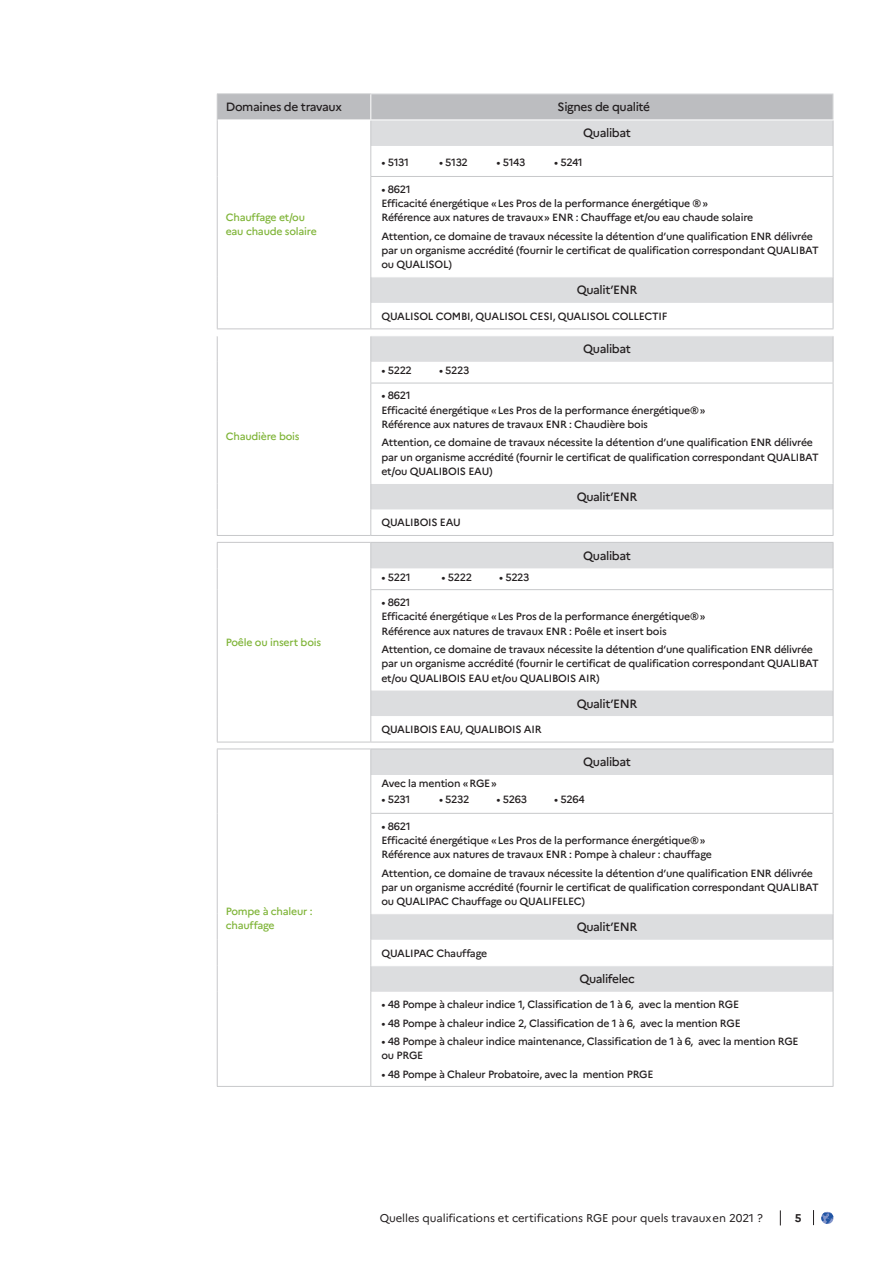
<style>
.page{position:relative;width:893px;height:1263px;background:#fff}
.page>*{position:absolute;margin:0;border:0;box-sizing:border-box;transform-origin:0 0}
.t1{font:500 12px "Marianne";letter-spacing:-.03em;color:#231f20}
.t2{font:11.25px "Marianne";letter-spacing:-.005em;color:#231f20}
.t3{font:700 11.25px "Marianne";color:#231f20}
.t4{font:500 10.5px/14.2px "Marianne";letter-spacing:-.02em;color:#231f20}
.t5{font:500 10.5px/14.2px "Marianne";letter-spacing:-.02em;color:#7fb438}
</style>
<div class="page">
<svg style="left:780px;top:1210px;width:1px;height:15px"></svg>
<svg style="left:813px;top:1210px;width:1px;height:15px"></svg>
<svg style="left:821px;top:1212px;width:12px;height:12px"></svg>
<svg style="left:371px;top:146px;width:462px;height:157px"></svg>
<hr style="left:217px;top:328px;width:154px;height:1px;background:#c7c8ca">
<svg style="left:833px;top:277px;width:1px;height:51px"></svg>
<hr style="left:833px;top:146px;width:1px;height:30px;background:#c7c8ca">
<hr style="left:371px;top:276px;width:462px;height:1px;background:#fff">
<hr style="left:217px;top:146px;width:1px;height:30px;background:#c7c8ca">
<hr style="left:370px;top:146px;width:1px;height:30px;background:#c7c8ca">
<hr style="left:217px;top:176px;width:1px;height:101px;background:#c7c8ca">
<hr style="left:370px;top:177px;width:1px;height:100px;background:#c7c8ca">
<svg style="left:217px;top:277px;width:1px;height:51px"></svg>
<svg style="left:370px;top:277px;width:1px;height:51px"></svg>
<svg style="left:217px;top:94px;width:617px;height:52px;background:#d0d1d4"></svg>
<hr style="left:218px;top:120px;width:153px;height:1px;background:#fff">
<hr style="left:371px;top:120px;width:462px;height:1px;background:#fff">
<hr style="left:833px;top:177px;width:1px;height:100px;background:#c7c8ca">
<hr style="left:370px;top:176px;width:463px;height:1px;background:#c7c8ca">
<hr style="left:371px;top:328px;width:462px;height:1px;background:#c7c8ca">
<svg style="left:371px;top:509px;width:462px;height:26px"></svg>
<svg style="left:371px;top:336px;width:462px;height:173px"></svg>
<hr style="left:217px;top:535px;width:154px;height:1px;background:#c7c8ca">
<svg style="left:833px;top:483px;width:1px;height:52px"></svg>
<svg style="left:833px;top:336px;width:1px;height:47px"></svg>
<hr style="left:371px;top:483px;width:462px;height:1px;background:#fff">
<svg style="left:217px;top:336px;width:1px;height:47px"></svg>
<svg style="left:370px;top:336px;width:1px;height:47px"></svg>
<hr style="left:217px;top:383px;width:1px;height:100px;background:#c7c8ca">
<hr style="left:370px;top:383px;width:1px;height:100px;background:#c7c8ca">
<svg style="left:217px;top:483px;width:1px;height:52px"></svg>
<svg style="left:370px;top:483px;width:1px;height:52px"></svg>
<hr style="left:833px;top:383px;width:1px;height:100px;background:#c7c8ca">
<hr style="left:370px;top:383px;width:463px;height:1px;background:#c7c8ca">
<hr style="left:371px;top:535px;width:462px;height:1px;background:#c7c8ca">
<svg style="left:218px;top:716px;width:615px;height:26px"></svg>
<svg style="left:371px;top:543px;width:462px;height:173px"></svg>
<hr style="left:217px;top:742px;width:154px;height:1px;background:#c7c8ca">
<hr style="left:371px;top:542px;width:462px;height:1px;background:#c7c8ca">
<svg style="left:833px;top:690px;width:1px;height:52px"></svg>
<svg style="left:833px;top:543px;width:1px;height:46px"></svg>
<hr style="left:371px;top:690px;width:462px;height:1px;background:#fff">
<hr style="left:217px;top:542px;width:154px;height:1px;background:#c7c8ca">
<svg style="left:217px;top:543px;width:1px;height:47px"></svg>
<svg style="left:370px;top:543px;width:1px;height:46px"></svg>
<hr style="left:217px;top:590px;width:1px;height:100px;background:#c7c8ca">
<hr style="left:370px;top:590px;width:1px;height:100px;background:#c7c8ca">
<svg style="left:217px;top:690px;width:1px;height:52px"></svg>
<svg style="left:370px;top:690px;width:1px;height:52px"></svg>
<hr style="left:833px;top:590px;width:1px;height:100px;background:#c7c8ca">
<hr style="left:370px;top:589px;width:463px;height:1px;background:#c7c8ca">
<hr style="left:371px;top:742px;width:462px;height:1px;background:#c7c8ca">
<svg style="left:371px;top:749px;width:462px;height:243px"></svg>
<hr style="left:217px;top:1086px;width:154px;height:1px;background:#c7c8ca">
<hr style="left:371px;top:748px;width:462px;height:1px;background:#c7c8ca">
<hr style="left:833px;top:992px;width:1px;height:94px;background:#c7c8ca">
<svg style="left:833px;top:749px;width:1px;height:26px"></svg>
<hr style="left:833px;top:775px;width:1px;height:38px;background:#c7c8ca">
<hr style="left:371px;top:965px;width:462px;height:1px;background:#fff">
<svg style="left:833px;top:914px;width:1px;height:78px"></svg>
<hr style="left:371px;top:913px;width:462px;height:1px;background:#fff">
<hr style="left:217px;top:748px;width:154px;height:1px;background:#c7c8ca">
<svg style="left:217px;top:749px;width:1px;height:26px"></svg>
<svg style="left:370px;top:749px;width:1px;height:26px"></svg>
<hr style="left:217px;top:775px;width:1px;height:38px;background:#c7c8ca">
<hr style="left:370px;top:775px;width:1px;height:38px;background:#c7c8ca">
<hr style="left:217px;top:813px;width:1px;height:101px;background:#c7c8ca">
<hr style="left:370px;top:814px;width:1px;height:100px;background:#c7c8ca">
<svg style="left:370px;top:914px;width:1px;height:78px"></svg>
<svg style="left:217px;top:914px;width:1px;height:78px"></svg>
<hr style="left:217px;top:992px;width:1px;height:94px;background:#c7c8ca">
<hr style="left:370px;top:992px;width:1px;height:94px;background:#c7c8ca">
<hr style="left:833px;top:814px;width:1px;height:100px;background:#c7c8ca">
<hr style="left:370px;top:813px;width:463px;height:1px;background:#c7c8ca">
<hr style="left:371px;top:1086px;width:462px;height:1px;background:#c7c8ca">
<p class="t1" style="left:226px;top:100px;width:118px">Domaines de travaux</p>
<p class="t1" style="left:558px;top:100px;width:94px">Signes de qualité</p>
<p class="t5" style="left:226px;top:210px;width:93px">Chauffage et/ou eau chaude solaire</p>
<p class="t5" style="left:226px;top:429px;width:75px">Chaudière bois</p>
<p class="t5" style="left:226px;top:635px;width:97px">Poêle ou insert bois</p>
<p class="t5" style="left:226px;top:903px;width:88px">Pompe à chaleur : chauffage</p>
<p class="t1" style="left:583px;top:126px;width:49px">Qualibat</p>
<p class="t4" style="left:381px;top:155px;width:29px">• 5131</p>
<p class="t4" style="left:439px;top:155px;width:30px">• 5132</p>
<p class="t4" style="left:497px;top:155px;width:30px">• 5143</p>
<p class="t4" style="left:554px;top:155px;width:30px">• 5241</p>
<p class="t4" style="left:381px;top:182px;width:373px">• 8621<br>Efficacité énergétique «Les Pros de la performance énergétique ®»<br>Référence aux natures de travaux» ENR : Chauffage et/ou eau chaude solaire</p>
<p class="t4" style="left:381px;top:229px;width:439px">Attention, ce domaine de travaux nécessite la détention d’une qualification ENR délivrée par un organisme accrédité (fournir le certificat de qualification correspondant QUALIBAT ou QUALISOL)</p>
<p class="t1" style="left:577px;top:283px;width:62px">Qualit’ENR</p>
<p class="t4" style="left:381px;top:309px;width:287px">QUALISOL COMBI, QUALISOL CESI, QUALISOL COLLECTIF</p>
<p class="t1" style="left:583px;top:342px;width:49px">Qualibat</p>
<p class="t4" style="left:381px;top:363px;width:32px">• 5222</p>
<p class="t4" style="left:439px;top:363px;width:32px">• 5223</p>
<p class="t4" style="left:381px;top:389px;width:326px">• 8621<br>Efficacité énergétique «Les Pros de la performance énergétique®»<br>Référence aux natures de travaux ENR : Chaudière bois</p>
<p class="t4" style="left:381px;top:435px;width:439px">Attention, ce domaine de travaux nécessite la détention d’une qualification ENR délivrée par un organisme accrédité (fournir le certificat de qualification correspondant QUALIBAT et/ou QUALIBOIS EAU)</p>
<p class="t1" style="left:577px;top:489px;width:62px">Qualit’ENR</p>
<p class="t4" style="left:381px;top:515px;width:81px">QUALIBOIS EAU</p>
<p class="t1" style="left:583px;top:548px;width:49px">Qualibat</p>
<p class="t4" style="left:381px;top:570px;width:31px">• 5221</p>
<p class="t4" style="left:441px;top:570px;width:32px">• 5222</p>
<p class="t4" style="left:499px;top:570px;width:32px">• 5223</p>
<p class="t4" style="left:381px;top:595px;width:326px">• 8621<br>Efficacité énergétique «Les Pros de la performance énergétique®»<br>Référence aux natures de travaux ENR : Poêle et insert bois</p>
<p class="t4" style="left:381px;top:642px;width:439px">Attention, ce domaine de travaux nécessite la détention d’une qualification ENR délivrée par un organisme accrédité (fournir le certificat de qualification correspondant QUALIBAT et/ou QUALIBOIS EAU et/ou QUALIBOIS AIR)</p>
<p class="t1" style="left:577px;top:696px;width:62px">Qualit’ENR</p>
<p class="t4" style="left:381px;top:722px;width:162px">QUALIBOIS EAU, QUALIBOIS AIR</p>
<p class="t1" style="left:583px;top:755px;width:49px">Qualibat</p>
<p class="t4" style="left:381px;top:776px;width:117px">Avec la mention «RGE»</p>
<p class="t4" style="left:381px;top:792px;width:30px">• 5231</p>
<p class="t4" style="left:439px;top:792px;width:32px">• 5232</p>
<p class="t4" style="left:497px;top:792px;width:32px">• 5263</p>
<p class="t4" style="left:554px;top:792px;width:32px">• 5264</p>
<p class="t4" style="left:381px;top:819px;width:332px">• 8621<br>Efficacité énergétique «Les Pros de la performance énergétique®»<br>Référence aux natures de travaux ENR : Pompe à chaleur : chauffage</p>
<p class="t4" style="left:381px;top:866px;width:439px">Attention, ce domaine de travaux nécessite la détention d’une qualification ENR délivrée par un organisme accrédité (fournir le certificat de qualification correspondant QUALIBAT ou QUALIPAC Chauffage ou QUALIFELEC)</p>
<p class="t1" style="left:577px;top:920px;width:62px">Qualit’ENR</p>
<p class="t4" style="left:381px;top:946px;width:107px">QUALIPAC Chauffage</p>
<p class="t1" style="left:579px;top:972px;width:57px">Qualifelec</p>
<p class="t4" style="left:381px;top:997px;width:359px">• 48 Pompe à chaleur indice 1, Classification de 1 à 6, avec la mention RGE</p>
<p class="t4" style="left:381px;top:1016px;width:361px">• 48 Pompe à chaleur indice 2, Classification de 1 à 6, avec la mention RGE</p>
<p class="t4" style="left:381px;top:1034px;width:419px">• 48 Pompe à chaleur indice maintenance, Classification de 1 à 6, avec la mention RGE ou PRGE</p>
<p class="t4" style="left:381px;top:1067px;width:273px">• 48 Pompe à Chaleur Probatoire, avec la mention PRGE</p>
<p class="t2" style="left:380px;top:1211px;width:385px">Quelles qualifications et certifications RGE pour quels travauxen 2021 ?</p>
<p class="t3" style="left:795px;top:1211px;width:8px">5</p>
</div>
